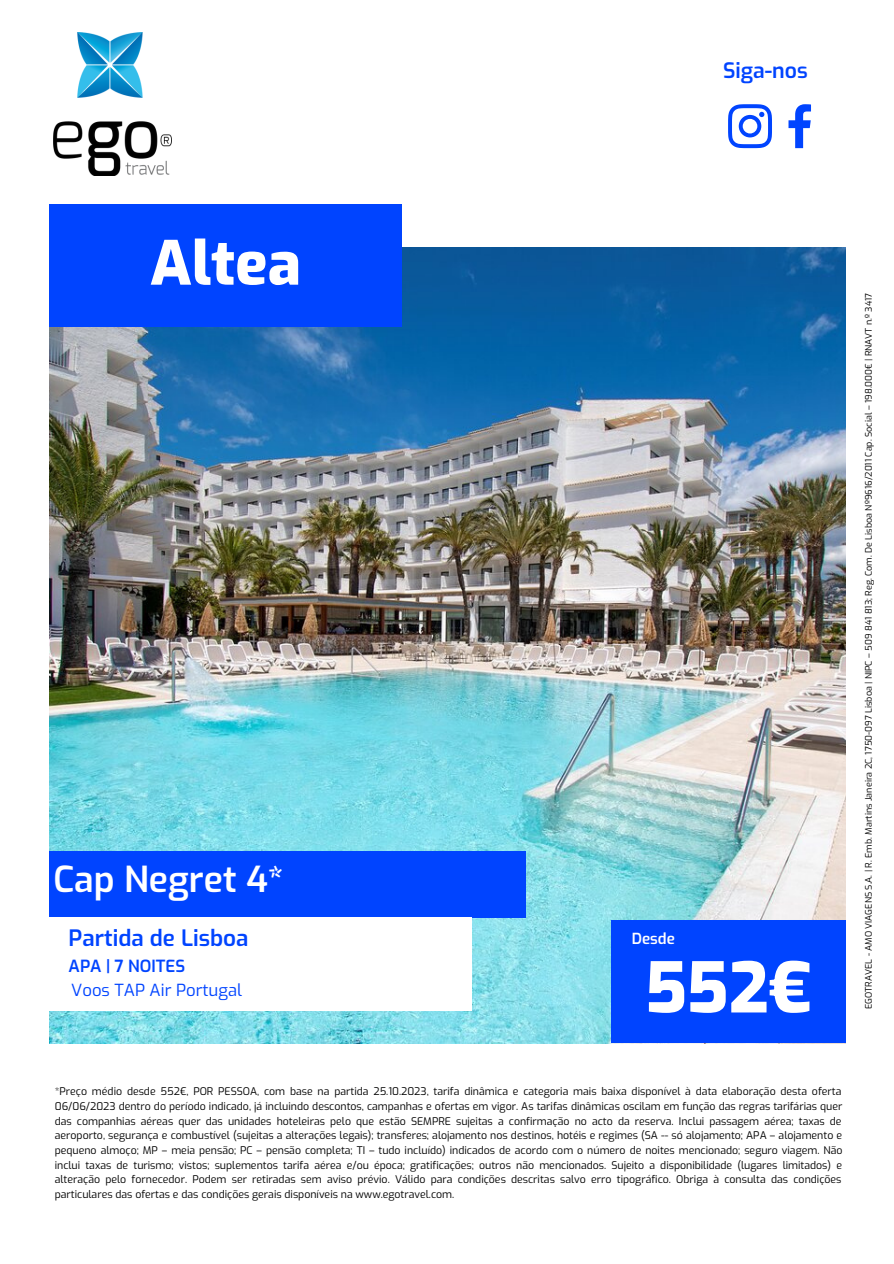
<style>
.page{position:relative;width:894px;height:1264px;background:#fff}
.page>*{position:absolute;margin:0;border:0;box-sizing:border-box;transform-origin:0 0}
.t1{font:800 69.15px "Exo";color:#fff}
.t2{font:800 60.45px "Exo";color:#fff}
.t3{font:600 35.7px "Exo";color:#fff}
.t4{font:600 22.5px "Exo";color:#04f}
.t5{font:600 21.3px "Exo";color:#04f}
.t6{font:16.65px "Exo";color:#04f}
.t7{font:600 16.65px "Exo";color:#04f}
.t8{font:600 15.15px "Exo";color:#fff}
.t9{font:10.5px/14.7px "Exo";color:#000;text-align:justify}
.t10{font:9px "Exo";color:#000}
</style>
<div class="page">
<img style="left:49px;top:247px;width:796px;height:796px">
<div style="left:49px;top:204px;width:352px;height:122px;background:#04f"></div>
<div style="left:49px;top:851px;width:476px;height:66px;background:#04f"></div>
<div style="left:610px;top:920px;width:235px;height:123px;background:#04f"></div>
<img style="left:53px;top:32px;width:119px;height:143px">
<svg style="left:728px;top:104px;width:43px;height:44px"></svg>
<svg style="left:788px;top:104px;width:22px;height:44px"></svg>
<div style="left:49px;top:917px;width:422px;height:93px;background:#fff"></div>
<p class="t5" style="left:723px;top:56px;width:86px">Siga-nos</p>
<p class="t2" style="left:150px;top:224px;width:152px">Altea</p>
<p class="t3" style="left:53px;top:855px;width:232px">Cap Negret 4*</p>
<p class="t4" style="left:69px;top:923px;width:181px">Partida de Lisboa</p>
<p class="t7" style="left:69px;top:955px;width:118px">APA | 7 NOITES</p>
<p class="t6" style="left:71px;top:978px;width:172px">Voos TAP Air Portugal</p>
<p class="t8" style="left:631px;top:929px;width:45px">Desde</p>
<p class="t1" style="left:645px;top:943px;width:167px">552€</p>
<p class="t10" style="left:862px;top:1008px;width:717px;rotate:-90deg">EGOTRAVEL - AMO VIAGENS S.A. | R. Emb. Martins Janeira 2C, 1750-097 Lisboa | NIPC – 509 841 813; Reg. Com. De Lisboa Nº9616/2011 Cap. Social – 198.000€ | RNAVT n.º 3417</p>
<p class="t9" style="left:55px;top:1084px;width:789px">*Preço médio desde 552€, POR PESSOA, com base na partida 25.10.2023, tarifa dinâmica e categoria mais baixa disponível à data elaboração desta oferta 06/06/2023 dentro do período indicado, já incluindo descontos, campanhas e ofertas em vigor. As tarifas dinâmicas oscilam em função das regras tarifárias quer das companhias aéreas quer das unidades hoteleiras pelo que estão SEMPRE sujeitas a confirmação no acto da reserva. Inclui passagem aérea; taxas de aeroporto, segurança e combustível (sujeitas a alterações legais); transferes; alojamento nos destinos, hotéis e regimes (SA -- só alojamento; APA – alojamento e pequeno almoço; MP – meia pensão; PC – pensão completa; TI – tudo incluído) indicados de acordo com o número de noites mencionado; seguro viagem. Não inclui taxas de turismo; vistos; suplementos tarifa aérea e/ou época; gratificações; outros não mencionados. Sujeito a disponibilidade (lugares limitados) e alteração pelo fornecedor. Podem ser retiradas sem aviso prévio. Válido para condições descritas salvo erro tipográfico. Obriga à consulta das condições particulares das ofertas e das condições gerais disponíveis na www.egotravel.com.</p>
</div>
